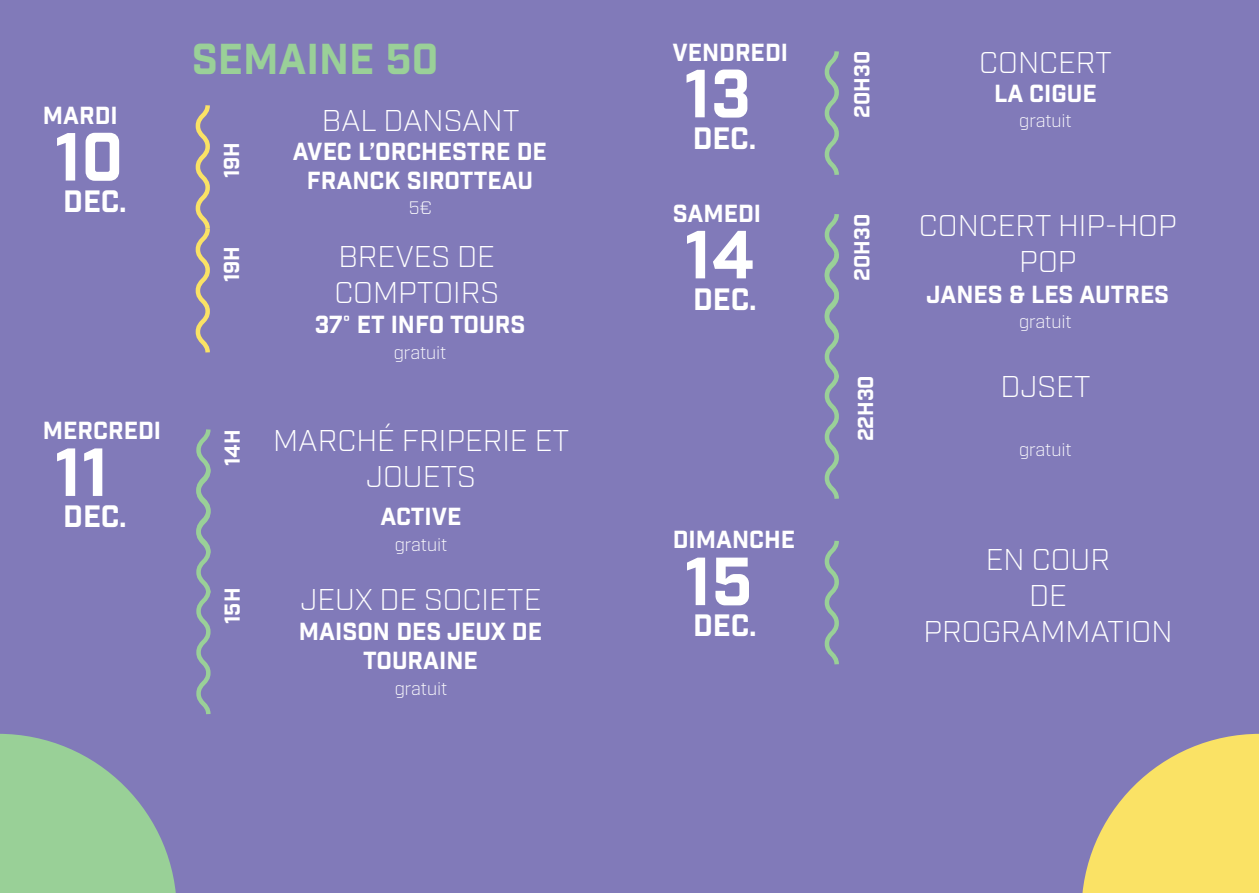
<style>
.page{position:relative;width:1259px;height:893px;background:#817ab9}
.page>*{position:absolute;margin:0;border:0;box-sizing:border-box;transform-origin:0 0}
.t1{font:66px "Industry Inc Base";color:#fff}
.t2{font:42px "Industry Inc Base";color:#9ad098}
.t3{font:300 30px/36px "Industry";color:#fff;text-align:center}
.t4{font:30px "Industry Inc Base";letter-spacing:-.005em;color:#fff}
.t5{font:24px/28.8px "Industry Inc Base";color:#fff;text-align:center}
.t6{font:21px "Industry Inc Base";color:#fff}
.t7{font:300 18px "Industry";letter-spacing:-.005em;color:#fff}
</style>
<div class="page">
<svg style="left:0;top:734px;width:176px;height:159px"></svg>
<svg style="left:196px;top:429px;width:15px;height:286px"></svg>
<svg style="left:824px;top:51px;width:15px;height:124px"></svg>
<svg style="left:824px;top:214px;width:15px;height:285px"></svg>
<svg style="left:824px;top:540px;width:15px;height:125px"></svg>
<svg style="left:1082px;top:734px;width:177px;height:159px"></svg>
<svg style="left:195px;top:105px;width:15px;height:248px"></svg>
<p class="t5" style="left:43px;top:102px;width:76px">MARDI</p>
<p class="t1" style="left:54px;top:117px;width:70px">10</p>
<p class="t4" style="left:63px;top:183px;width:65px">DEC.</p>
<p class="t5" style="left:43px;top:417px;width:120px">MERCREDI</p>
<p class="t1" style="left:54px;top:433px;width:56px">11</p>
<p class="t4" style="left:63px;top:498px;width:65px">DEC.</p>
<p class="t2" style="left:192px;top:34px;width:248px">SEMAINE 50</p>
<p class="t6" style="left:219px;top:178px;width:38px;rotate:-90deg">19H</p>
<p class="t6" style="left:219px;top:282px;width:38px;rotate:-90deg">19H</p>
<p class="t6" style="left:219px;top:466px;width:38px;rotate:-90deg">14H</p>
<p class="t6" style="left:219px;top:624px;width:38px;rotate:-90deg">15H</p>
<p class="t3" style="left:322px;top:103px;width:199px">BAL DANSANT</p>
<p class="t5" style="left:293px;top:138px;width:255px">AVEC L’ORCHESTRE DE<br>FRANCK SIROTTEAU</p>
<p class="t7" style="left:409px;top:197px;width:24px">5€</p>
<p class="t3" style="left:334px;top:239px;width:166px;text-align:left">BREVES DE<br>COMPTOIRS</p>
<p class="t5" style="left:315px;top:311px;width:212px">37° ET INFO TOURS</p>
<p class="t7" style="left:394px;top:342px;width:54px">gratuit</p>
<p class="t3" style="left:273px;top:423px;width:298px">MARCHÉ FRIPERIE ET<br>JOUETS</p>
<p class="t5" style="left:380px;top:503px;width:83px">ACTIVE</p>
<p class="t7" style="left:395px;top:534px;width:54px">gratuit</p>
<p class="t3" style="left:300px;top:581px;width:243px">JEUX DE SOCIETE</p>
<p class="t5" style="left:299px;top:619px;width:245px">MAISON DES JEUX DE</p>
<p class="t5" style="left:363px;top:647px;width:116px">TOURAINE</p>
<p class="t7" style="left:395px;top:678px;width:54px">gratuit</p>
<p class="t5" style="left:672px;top:39px;width:117px">VENDREDI</p>
<p class="t1" style="left:684px;top:54px;width:69px">13</p>
<p class="t4" style="left:693px;top:120px;width:65px">DEC.</p>
<p class="t5" style="left:673px;top:200px;width:90px">SAMEDI</p>
<p class="t1" style="left:684px;top:215px;width:71px">14</p>
<p class="t4" style="left:693px;top:281px;width:65px">DEC.</p>
<p class="t5" style="left:673px;top:527px;width:124px">DIMANCHE</p>
<p class="t1" style="left:684px;top:542px;width:70px">15</p>
<p class="t4" style="left:693px;top:608px;width:65px">DEC.</p>
<p class="t6" style="left:849px;top:118px;width:68px;rotate:-90deg">20H30</p>
<p class="t6" style="left:849px;top:281px;width:68px;rotate:-90deg">20H30</p>
<p class="t6" style="left:853px;top:441px;width:68px;rotate:-90deg">22H30</p>
<p class="t3" style="left:979px;top:45px;width:134px">CONCERT</p>
<p class="t5" style="left:994px;top:81px;width:104px">LA CIGUE</p>
<p class="t7" style="left:1019px;top:110px;width:54px">gratuit</p>
<p class="t3" style="left:919px;top:208px;width:259px">CONCERT HIP-HOP<br>POP</p>
<p class="t5" style="left:926px;top:281px;width:244px">JANES &amp; LES AUTRES</p>
<p class="t7" style="left:1019px;top:311px;width:54px">gratuit</p>
<p class="t3" style="left:1000px;top:369px;width:92px">DJSET</p>
<p class="t7" style="left:1019px;top:439px;width:54px">gratuit</p>
<p class="t3" style="left:986px;top:542px;width:126px">EN COUR</p>
<p class="t3" style="left:923px;top:578px;width:250px">DE<br>PROGRAMMATION</p>
</div>
